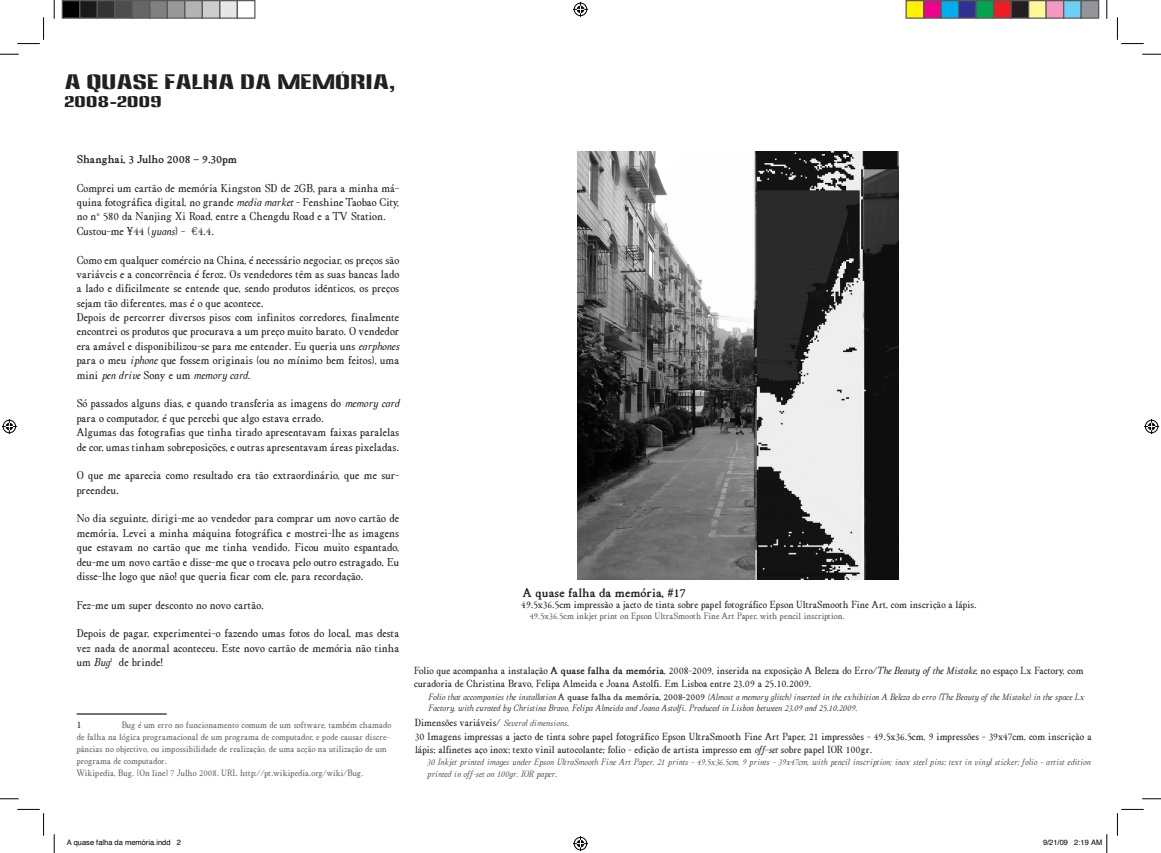
<style>
.page{position:relative;width:1161px;height:853px;background:#fff}
.page>*{position:absolute;margin:0;border:0;box-sizing:border-box;transform-origin:0 0}
.t1{font:20px "Anklepants";color:#231f20}
.t2{font:15px "Anklepants";color:#231f20}
.t3{font:700 13.75px "Travelogue";color:#231f20}
.t4{font:12.5px/14.4px "Travelogue";color:#231f20;text-align:justify}
.t5{font:700 12.5px "Travelogue";color:#231f20}
.t6{font:11.25px/13.5px "Travelogue";color:#231f20}
.t7{font:10px/12px "Travelogue";color:#636366}
.t8{font:italic 10px/11.2px "Travelogue";color:#3e3e3f}
.t9{font:italic 10px/12px "Travelogue";color:#57585a}
.t10{font:10px "Travelogue";color:#57585a}
.t11{font:7.5px "Helvetica";color:#000}
.s1{font-style:italic}
.s2{font-weight:700}
.s3{font-weight:700;font-style:normal}
.s4{font-style:italic;font-size:10px;color:#57585a}
.s5{color:#57585a}
</style>
<div class="page">
<hr style="left:77px;top:713px;width:90px;height:1px;background:#231f20">
<img style="left:577px;top:152px;width:321px;height:427px">
<svg style="left:0;top:54px;width:19px;height:1px"></svg>
<svg style="left:1142px;top:54px;width:19px;height:1px"></svg>
<svg style="left:0;top:798px;width:19px;height:1px"></svg>
<svg style="left:1142px;top:798px;width:19px;height:1px"></svg>
<svg style="left:54px;top:0;width:1px;height:19px"></svg>
<svg style="left:54px;top:834px;width:1px;height:18px"></svg>
<svg style="left:1106px;top:0;width:1px;height:19px"></svg>
<svg style="left:17px;top:17px;width:27px;height:27px"></svg>
<svg style="left:17px;top:809px;width:27px;height:26px"></svg>
<svg style="left:1117px;top:17px;width:26px;height:27px"></svg>
<svg style="left:1117px;top:809px;width:26px;height:26px"></svg>
<svg style="left:573px;top:2px;width:15px;height:15px"></svg>
<div style="left:573px;top:835px;width:15px;height:16px;border:3px solid #fff;border-radius:50%"></div>
<svg style="left:573px;top:836px;width:15px;height:15px"></svg>
<div style="left:2px;top:418px;width:15px;height:16px;border:3px solid #fff;border-radius:50%"></div>
<svg style="left:2px;top:419px;width:15px;height:15px"></svg>
<div style="left:1144px;top:418px;width:15px;height:16px;border:3px solid #fff;border-radius:50%"></div>
<svg style="left:1144px;top:419px;width:15px;height:15px"></svg>
<div style="left:62px;top:1px;width:18px;height:17px;background:#000"></div>
<div style="left:62px;top:0;width:18px;height:19px;border:1px solid #595959"></div>
<div style="left:80px;top:1px;width:17px;height:17px;background:#1a1a1a"></div>
<div style="left:79px;top:0;width:19px;height:19px;border:1px solid #595959"></div>
<div style="left:97px;top:1px;width:18px;height:17px;background:#333"></div>
<div style="left:97px;top:0;width:18px;height:19px;border:1px solid #595959"></div>
<div style="left:115px;top:1px;width:17px;height:17px;background:#4d4d4d"></div>
<div style="left:114px;top:0;width:19px;height:19px;border:1px solid #595959"></div>
<div style="left:132px;top:1px;width:18px;height:17px;background:#666"></div>
<div style="left:132px;top:0;width:18px;height:19px;border:1px solid #595959"></div>
<div style="left:150px;top:1px;width:17px;height:17px;background:#808080"></div>
<div style="left:149px;top:0;width:19px;height:19px;border:1px solid #595959"></div>
<div style="left:167px;top:1px;width:18px;height:17px;background:#999"></div>
<div style="left:167px;top:0;width:18px;height:19px;border:1px solid #595959"></div>
<div style="left:185px;top:1px;width:17px;height:17px;background:#b3b3b3"></div>
<div style="left:184px;top:0;width:19px;height:19px;border:1px solid #595959"></div>
<div style="left:202px;top:1px;width:18px;height:17px;background:#ccc"></div>
<div style="left:202px;top:0;width:18px;height:19px;border:1px solid #595959"></div>
<div style="left:220px;top:1px;width:17px;height:17px;background:#e6e6e6"></div>
<div style="left:219px;top:0;width:19px;height:19px;border:1px solid #595959"></div>
<div style="left:237px;top:0;width:18px;height:19px;border:1px solid #595959"></div>
<div style="left:906px;top:1px;width:17px;height:17px;background:#fff101"></div>
<div style="left:905px;top:0;width:19px;height:19px;border:1px solid #595959"></div>
<div style="left:923px;top:1px;width:18px;height:17px;background:#ed028c"></div>
<div style="left:923px;top:0;width:19px;height:19px;border:1px solid #595959"></div>
<div style="left:941px;top:1px;width:17px;height:17px;background:#00aeef"></div>
<div style="left:940px;top:0;width:19px;height:19px;border:1px solid #595959"></div>
<div style="left:958px;top:1px;width:18px;height:17px;background:#2e3092"></div>
<div style="left:958px;top:0;width:19px;height:19px;border:1px solid #595959"></div>
<div style="left:976px;top:1px;width:17px;height:17px;background:#00a54f"></div>
<div style="left:975px;top:0;width:19px;height:19px;border:1px solid #595959"></div>
<div style="left:993px;top:1px;width:18px;height:17px;background:#ee1d23"></div>
<div style="left:993px;top:0;width:19px;height:19px;border:1px solid #595959"></div>
<div style="left:1011px;top:1px;width:17px;height:17px;background:#231f20"></div>
<div style="left:1010px;top:0;width:19px;height:19px;border:1px solid #595959"></div>
<div style="left:1028px;top:1px;width:18px;height:17px;background:#fff79a"></div>
<div style="left:1028px;top:0;width:19px;height:19px;border:1px solid #595959"></div>
<div style="left:1046px;top:1px;width:17px;height:17px;background:#f499c2"></div>
<div style="left:1045px;top:0;width:19px;height:19px;border:1px solid #595959"></div>
<div style="left:1063px;top:1px;width:18px;height:17px;background:#6bcff6"></div>
<div style="left:1063px;top:0;width:19px;height:19px;border:1px solid #595959"></div>
<div style="left:1081px;top:1px;width:17px;height:17px;background:#939598"></div>
<div style="left:1080px;top:0;width:19px;height:19px;border:1px solid #595959"></div>
<svg style="left:1106px;top:834px;width:1px;height:18px"></svg>
<p class="t1" style="left:65px;top:71px;width:332px">A QUASE FALHA DA MEMÓRIA,</p>
<p class="t2" style="left:65px;top:93px;width:99px">2008-2009</p>
<p class="t5" style="left:77px;top:149px;width:162px">Shanghai, 3 Julho 2008 – 9.30pm</p>
<p class="t4" style="left:77px;top:179px;width:324px">Comprei um cartão de memória Kingston SD de 2GB, para a minha má&shy;quina fotográfica digital, no grande <span class="s1">media market</span> - Fenshine Taobao City, no nº 580 da Nanjing Xi Road, entre a Chengdu Road e a TV Station.</p>
<p class="t4" style="left:77px;top:222px;width:139px">Custou-me ¥44 (<span class="s1">yuans</span>) - €4.4.</p>
<p class="t4" style="left:77px;top:251px;width:324px">Como em qualquer comércio na China, é necessário negociar, os preços são variáveis e a concorrência é feroz. Os vendedores têm as suas bancas lado a lado e dificilmente se entende que, sendo produtos idênticos, os preços sejam tão diferentes, mas é o que acontece.</p>
<p class="t4" style="left:77px;top:308px;width:324px">Depois de percorrer diversos pisos com infinitos corredores, finalmente encontrei os produtos que procurava a um preço muito barato. O vendedor era amável e disponibilizou-se para me entender. Eu queria uns <span class="s1">earphones </span>para o meu <span class="s1">iphone</span> que fossem originais (ou no mínimo bem feitos), uma mini <span class="s1">pen drive</span> Sony e um <span class="s1">memory card</span>.</p>
<p class="t4" style="left:77px;top:395px;width:324px">Só passados alguns dias, e quando transferia as imagens do <span class="s1">memory card </span>para o computador, é que percebi que algo estava errado.</p>
<p class="t4" style="left:77px;top:423px;width:324px">Algumas das fotografias que tinha tirado apresentavam faixas paralelas de cor, umas tinham sobreposições, e outras apresentavam áreas pixeladas.</p>
<p class="t4" style="left:77px;top:467px;width:324px">O que me aparecia como resultado era tão extraordinário, que me sur&shy;preendeu.</p>
<p class="t4" style="left:77px;top:510px;width:324px">No dia seguinte, dirigi-me ao vendedor para comprar um novo cartão de memória. Levei a minha máquina fotográfica e mostrei-lhe as imagens que estavam no cartão que me tinha vendido. Ficou muito espantado, deu-me um novo cartão e disse-me que o trocava pelo outro estragado. Eu disse-lhe logo que não! que queria ficar com ele, para recordação.</p>
<p class="t4" style="left:77px;top:596px;width:189px">Fez-me um super desconto no novo cartão.</p>
<p class="t4" style="left:77px;top:625px;width:324px">Depois de pagar, experimentei-o fazendo umas fotos do local, mas desta vez nada de anormal aconteceu. Este novo cartão de memória não tinha um <span class="s1">Bug</span><sup>1</sup> de brinde!</p>
<p class="t7" style="left:77px;top:717px;width:316px;text-indent:45px">Bug é um erro no funcionamento comum de um software, também chamado de falha na lógica programacional de um programa de computador, e pode causar discre&shy;pâncias no objectivo, ou impossibilidade de realização, de uma acção na utilização de um programa de computador.</p>
<p class="t7" style="left:77px;top:765px;width:288px">Wikipedia, Bug. [On line] 7 Julho 2008. URL http://pt.wikipedia.org/wiki/Bug.</p>
<p class="t6" style="left:77px;top:716px;width:6px">1</p>
<p class="t3" style="left:523px;top:581px;width:164px">A quase falha da memória, #17</p>
<p class="t6" style="left:521px;top:596px;width:457px">49.5x36.5cm impressão a jacto de tinta sobre papel fotográfico Epson UltraSmooth Fine Art, com inscrição a lápis.</p>
<p class="t10" style="left:530px;top:608px;width:316px">49.5x36.5cm inkjet print on Epson UltraSmooth Fine Art Paper, with pencil inscription.</p>
<p class="t6" style="left:414px;top:662px;width:671px">Folio que acompanha a instalação <span class="s2">A quase falha da memória</span>, 2008-2009, inserida na exposição A Beleza do Erro/<span class="s1">The Beauty of the Mistake,</span> no espaço Lx Factory, com curadoria de Christina Bravo, Felipa Almeida e Joana Astolfi. Em Lisboa entre 23.09 a 25.10.2009.</p>
<p class="t8" style="left:428px;top:690px;width:658px">Folio that accompanies the installation <span class="s3">A quase falha da memória, 2008-2009</span> (Almost a memory glitch) inserted in the exhibition A Beleza do erro (The Beauty of the Mistake) in the space Lx<br>Factory, with curated by Christina Bravo, Felipa Almeida and Joana Astolfi. Produced in Lisbon between 23.09 and 25.10.2009.</p>
<p class="t6" style="left:415px;top:714px;width:156px">Dimensões variáveis/ <span class="s4">Several dimensions</span><span class="s5">.</span></p>
<p class="t9" style="left:427px;top:754px;width:665px">30 Inkjet printed images under Epson UltraSmooth Fine Art Paper, 21 prints - 49.5x36.5cm, 9 prints - 39x47cm, with pencil inscription; inox steel pins; text in vinyl sticker; folio - artist edition printed in off-set on 100gr. IOR paper.</p>
<p class="t6" style="left:415px;top:728px;width:678px">30 Imagens impressas a jacto de tinta sobre papel fotográfico Epson UltraSmooth Fine Art Paper, 21 impressões - 49.5x36.5cm, 9 impressões - 39x47cm, com inscrição a lápis; alfinetes aço inox; texto vinil autocolante; folio - edição de artista impresso em <span class="s1">off-set</span> sobre papel IOR 100gr.</p>
<p class="t11" style="left:67px;top:837px;width:116px">A quase falha da memória.indd 2</p>
<p class="t11" style="left:1043px;top:837px;width:61px">9/21/09 2:19 AM</p>
</div>
